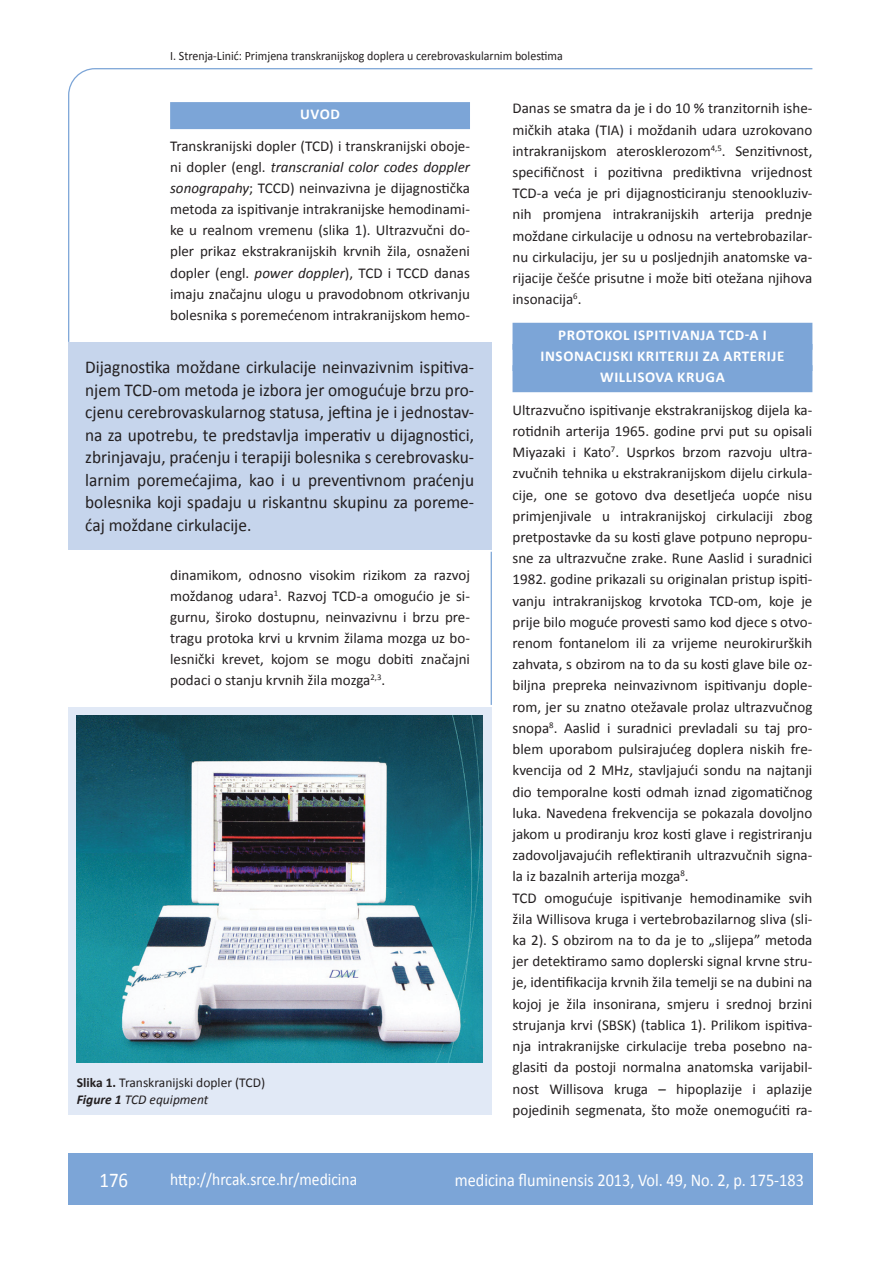
<style>
.page{position:relative;width:889px;height:1268px;background:#fff}
.page>*{position:absolute;margin:0;border:0;box-sizing:border-box;transform-origin:0 0}
.t1{font:21px "Calibri";color:#fff;scale:.9 1}
.t2{font:18px/22.5px "Calibri";color:#231f20;text-align:justify;scale:.96 1}
.t3{font:18px "Calibri";color:#fff;scale:.9 1}
.t4{font:17.25px "Calibri";color:#fff;scale:.9 1}
.t5{font:15px/21.1px "Calibri";color:#231f20;text-align:justify}
.t6{font:700 15px/21.1px "Calibri";letter-spacing:.04em;color:#fff;text-align:center}
.t7{font:13.5px/16.5px "Calibri";color:#231f20}
.t8{font:12.75px "Calibri";color:#231f20;scale:.94 1}
.s1{font-style:italic}
.s2{font-weight:700}
.s3{font-weight:700;font-style:italic}
</style>
<div class="page">
<svg style="left:68px;top:68px;width:745px;height:275px"></svg>
<hr style="left:490px;top:551px;width:2px;height:153px;background:#7ca5d7">
<div style="left:68px;top:1152px;width:744px;height:51px;background:#7ca5d7"></div>
<div style="left:170px;top:102px;width:300px;height:27px;background:#7ca5d7"></div>
<div style="left:512px;top:323px;width:300px;height:27px;background:#7ca5d7"></div>
<div style="left:512px;top:344px;width:300px;height:27px;background:#7ca5d7"></div>
<div style="left:512px;top:365px;width:300px;height:27px;background:#7ca5d7"></div>
<div style="left:68px;top:342px;width:423px;height:208px;background:#c6d5ec"></div>
<div style="left:68px;top:707px;width:423px;height:407px;background:#e1e9f6"></div>
<img style="left:77px;top:715px;width:406px;height:347px">
<p class="t8" style="left:170px;top:47px;width:419px">I. Strenja-Linić: Primjena transkranijskog doplera u cerebrovaskularnim bolestima</p>
<p class="t6" style="left:300px;top:103px;width:41px">UVOD</p>
<p class="t5" style="left:170px;top:135px;width:301px">Transkranijski dopler (TCD) i transkranijski oboje&shy;ni dopler (engl. <span class="s1">transcranial color codes doppler sonograpahy</span>; TCCD) neinvazivna je dijagnostička metoda za ispitivanje intrakranijske hemodinami&shy;ke u realnom vremenu (slika 1). Ultrazvučni do&shy;pler prikaz ekstrakranijskih krvnih žila, osnaženi dopler (engl. <span class="s1">power doppler</span>), TCD i TCCD danas imaju značajnu ulogu u pravodobnom otkrivanju bolesnika s poremećenom intrakranijskom hemo-</p>
<p class="t2" style="left:85px;top:355px;width:407px">Dijagnostika moždane cirkulacije neinvazivnim ispitiva&shy;njem TCD-om metoda je izbora jer omogućuje brzu pro&shy;cjenu cerebrovaskularnog statusa, jeftina je i jednostav&shy;na za upotrebu, te predstavlja imperativ u dijagnostici, zbrinjavaju, praćenju i terapiji bolesnika s cerebrovasku&shy;larnim poremećajima, kao i u preventivnom praćenju bolesnika koji spadaju u riskantnu skupinu za poreme&shy;ćaj moždane cirkulacije.</p>
<p class="t5" style="left:170px;top:563px;width:301px">dinamikom, odnosno visokim rizikom za razvoj moždanog udara<sup>1</sup>. Razvoj TCD-a omogućio je si&shy;gurnu, široko dostupnu, neinvazivnu i brzu pre&shy;tragu protoka krvi u krvnim žilama mozga uz bo&shy;lesnički krevet, kojom se mogu dobiti značajni podaci o stanju krvnih žila mozga<sup>2,3</sup>.</p>
<p class="t7" style="left:77px;top:1073px;width:190px"><span class="s2">Slika 1.</span> Transkranijski dopler (TCD)<br><span class="s3">Figure 1</span> <span class="s1">TCD equipment</span></p>
<p class="t5" style="left:512px;top:97px;width:301px">Danas se smatra da je i do 10 % tranzitornih ishe&shy;mičkih ataka (TIA) i moždanih udara uzrokovano intrakranijskom aterosklerozom<sup>4,5</sup>. Senzitivnost, specifičnost i pozitivna prediktivna vrijednost TCD-a veća je pri dijagnosticiranju stenookluziv&shy;nih promjena intrakranijskih arterija prednje moždane cirkulacije u odnosu na vertebrobazilar&shy;nu cirkulaciju, jer su u posljednjih anatomske va&shy;rijacije češće prisutne i može biti otežana njihova insonacija<sup>6</sup>.</p>
<p class="t6" style="left:540px;top:324px;width:245px">PROTOKOL ISPITIVANJA TCD-a I<br>INSONACIJSKI KRITERIJI ZA ARTERIJE<br>WILLISOVA KRUGA</p>
<p class="t5" style="left:512px;top:398px;width:301px;text-align:left">Ultrazvučno ispitivanje ekstrakranijskog dijela ka&shy;rotidnih arterija 1965. godine prvi put su opisali Miyazaki i Kato<sup>7</sup>. Usprkos brzom razvoju ultra&shy;zvučnih tehnika u ekstrakranijskom dijelu cirkula&shy;cije, one se gotovo dva desetljeća uopće nisu primjenjivale u intrakranijskoj cirkulaciji zbog pretpostavke da su kosti glave potpuno nepropu&shy;sne za ultrazvučne zrake. Rune Aaslid i suradnici 1982. godine prikazali su originalan pristup ispiti&shy;vanju intrakranijskog krvotoka TCD-om, koje je prije bilo moguće provesti samo kod djece s otvo&shy;renom fontanelom ili za vrijeme neurokirurških zahvata, s obzirom na to da su kosti glave bile oz&shy;biljna prepreka neinvazivnom ispitivanju dople&shy;rom, jer su znatno otežavale prolaz ultrazvučnog snopa<sup>8</sup>. Aaslid i suradnici prevladali su taj pro&shy;blem uporabom pulsirajućeg doplera niskih fre&shy;kvencija od 2 MHz, stavljajući sondu na najtanji dio temporalne kosti odmah iznad zigomatičnog luka. Navedena frekvencija se pokazala dovoljno jakom u prodiranju kroz kosti glave i registriranju zadovoljavajućih reflektiranih ultrazvučnih signa&shy;la iz bazalnih arterija mozga<sup>8</sup>.<br>TCD omogućuje ispitivanje hemodinamike svih žila Willisova kruga i vertebrobazilarnog sliva (sli&shy;ka 2). S obzirom na to da je to „slijepa” metoda jer detektiramo samo doplerski signal krvne stru&shy;je, identifikacija krvnih žila temelji se na dubini na kojoj je žila insonirana, smjeru i srednoj brzini strujanja krvi (SBSK) (tablica 1). Prilikom ispitiva&shy;nja intrakranijske cirkulacije treba posebno na&shy;glasiti da postoji normalna anatomska varijabil&shy;nost Willisova kruga – hipoplazije i aplazije pojedinih segmenata, što može onemogućiti ra-</p>
<h1 class="t1" style="left:99px;top:1166px;width:33px">176</h1>
<p class="t4" style="left:170px;top:1167px;width:209px">http://hrcak.srce.hr/medicina</p>
<p class="t3" style="left:455px;top:1168px;width:389px">medicina fluminensis 2013, Vol. 49, No. 2, p. 175-183</p>
</div>
